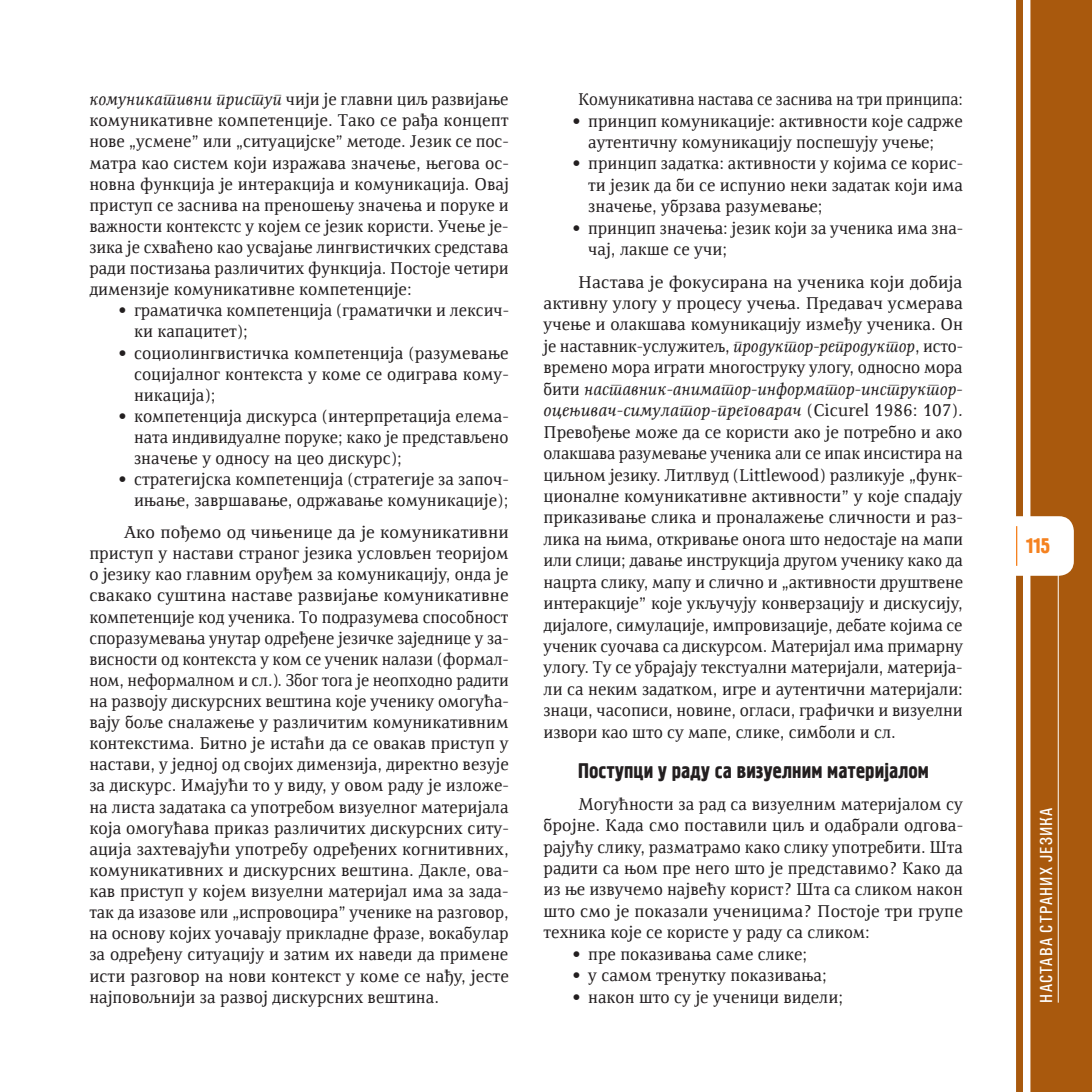
<style>
.page{position:relative;width:1092px;height:1092px;background:#fff}
.page>*{position:absolute;margin:0;border:0;box-sizing:border-box;transform-origin:0 0}
.t1{font:21px "SRB Hermes C";letter-spacing:.005em;color:#231f20}
.t2{font:21px "SRB Hermes C";color:#f58220}
.t3{font:17.5px/21.2px "SRB Resavska BGTT";color:#231f20;text-align:justify;scale:1.04 1}
.t4{font:17.5px/21.2px "SRB Resavska BGTT";color:#231f20;text-align:justify}
.t5{font:17.5px "SRB Resavska BGTT";color:#231f20;scale:.95 1}
.t6{font:17.5px "Univers Cond C";letter-spacing:.07em;color:#fff}
.s1{font-style:italic}
.s2{font-weight:700}
</style>
<div class="page">
<div style="left:1030px;top:0;width:61px;height:1091px;background:#a9590d"></div>
<svg style="left:1016px;top:0;width:7px;height:1091px;background:#ae621a"></svg>
<hr style="left:1057px;top:574px;width:1px;height:428px;background:#fff">
<p class="t4" style="left:89px;top:89px;width:421px"><span class="s1">комуникативни приступ</span> чији је главни циљ развијање комуникативне компетенције. Тако се рађа концепт нове „усмене” или „ситуацијске” методе. Језик се пос&shy;матра као систем који изражава значење, његова ос&shy;новна функција је интеракција и комуникација. Овај приступ се заснива на преношењу значења и поруке и важности контекстс у којем се језик користи. Учење је&shy;зика је схваћено као усвајање лингвистичких средстава ради постизања различитих функција. Постоје четири димензије комуникативне компетенције:</p>
<p class="t4" style="left:134px;top:300px;width:376px;text-indent:-15px"><span class="s2">•</span> граматичка компетенција (граматички и лексич&shy;ки капацитет);</p>
<p class="t4" style="left:134px;top:342px;width:376px;text-indent:-15px"><span class="s2">•</span> социолингвистичка компетенција (разумевање социјалног контекста у коме се одиграва кому&shy;никација);</p>
<p class="t4" style="left:134px;top:405px;width:376px;text-indent:-15px"><span class="s2">•</span> компетенција дискурса (интерпретација елема&shy;ната индивидуалне поруке; како је представљено значење у односу на цео дискурс);</p>
<p class="t4" style="left:119px;top:469px;width:391px;text-align:right"><span class="s2">•</span> стратегијска компетенција (стратегије за започ&shy;ињање, завршавање, одржавање комуникације);</p>
<p class="t3" style="left:89px;top:521px;width:405px;text-indent:35px">Ако пођемо од чињенице да је комуникативни приступ у настави страног језика условљен теоријом о језику као главним оруђем за комуникацију, онда је свакако суштина наставе развијање комуникативне компетенције код ученика. То подразумева способност споразумевања унутар одређене језичке заједнице у за&shy;висности од контекста у ком се ученик налази (формал&shy;ном, неформалном и сл.). Због тога је неопходно радити на развоју дискурсних вештина које ученику омогућа&shy;вају боље сналажење у различитим комуникативним контекстима. Битно је истаћи да се овакав приступ у настави, у једној од својих димензија, директно везује за дискурс. Имајући то у виду, у овом раду је изложе&shy;на листа задатака са употребом визуелног материјала која омогућава приказ различитих дискурсних ситу&shy;ација захтевајући употребу одређених когнитивних, комуникативних и дискурсних вештина. Дакле, ова&shy;кав приступ у којем визуелни материјал има за зада&shy;так да изазове или „испровоцира” ученике на разговор, на основу којих уочавају прикладне фразе, вокабулар за одређену ситуацију и затим их наведи да примене исти разговор на нови контекст у коме се нађу, јесте најповољнији за развој дискурсних вештина.</p>
<p class="t5" style="left:578px;top:89px;width:406px">Комуникативна настава се заснива на три принципа:</p>
<p class="t4" style="left:588px;top:110px;width:376px;text-indent:-15px"><span class="s2">•</span> принцип комуникације: активности које садрже аутентичну комуникацију поспешују учење;</p>
<p class="t4" style="left:588px;top:153px;width:376px;text-indent:-15px"><span class="s2">•</span> принцип задатка: активности у којима се корис&shy;ти језик да би се испунио неки задатак који има значење, убрзава разумевање;</p>
<p class="t4" style="left:588px;top:217px;width:376px;text-indent:-15px"><span class="s2">•</span> принцип значења: језик који за ученика има зна&shy;чај, лакше се учи;</p>
<p class="t3" style="left:543px;top:271px;width:405px;text-indent:35px">Настава је фокусирана на ученика који добија активну улогу у процесу учења. Предавач усмерава учење и олакшава комуникацију између ученика. Он је наставник-услужитељ, <span class="s1">продуктор-репродуктор</span>, исто&shy;времено мора играти многоструку улогу, односно мора бити <span class="s1">наставник-аниматор-информатор-инструктор&shy;оцењивач-симулатор-преговарач</span> (Cicurel 1986: 107)<span class="s1">.<br></span>Превођење може да се користи ако је потребно и ако олакшава разумевање ученика али се ипак инсистира на циљном језику. Литлвуд (Littlewood) разликује „функ&shy;ционалне комуникативне активности” у које спадају приказивање слика и проналажење сличности и раз&shy;лика на њима, откривање онога што недостаје на мапи или слици; давање инструкција другом ученику како да нацрта слику, мапу и слично и „активности друштвене интеракције” које укључују конверзацију и дискусију, дијалоге, симулације, импровизације, дебате којима се ученик суочава са дискурсом. Материјал има примарну улогу. Ту се убрајају текстуални материјали, материја&shy;ли са неким задатком, игре и аутентични материјали: знаци, часописи, новине, огласи, графички и визуелни извори као што су мапе, слике, симболи и сл.</p>
<p class="t1" style="left:578px;top:758px;width:352px">Поступци у раду са визуелним материјалом</p>
<p class="t4" style="left:543px;top:793px;width:421px;text-indent:35px">Могућности за рад са визуелним материјалом су бројне. Када смо поставили циљ и одабрали одгова&shy;рајућу слику, разматрамо како слику употребити. Шта радити са њом пре него што је представимо? Како да из ње извучемо највећу корист? Шта са сликом након што смо је показали ученицима? Постоје три групе техника које се користе у раду са сликом:</p>
<p class="t4" style="left:573px;top:943px;width:235px"><span class="s2">•</span> пре показивања саме слике;</p>
<p class="t4" style="left:573px;top:964px;width:255px"><span class="s2">•</span> у самом тренутку показивања;</p>
<p class="t4" style="left:573px;top:986px;width:271px"><span class="s2">•</span> након што су је ученици видели;</p>
<p class="t2" style="left:1026px;top:533px;width:25px">115</p>
<p class="t6" style="left:1036px;top:1002px;width:196px;rotate:-90deg">НАСТАВА СТРАНИХ ЈЕЗИКА</p>
</div>
